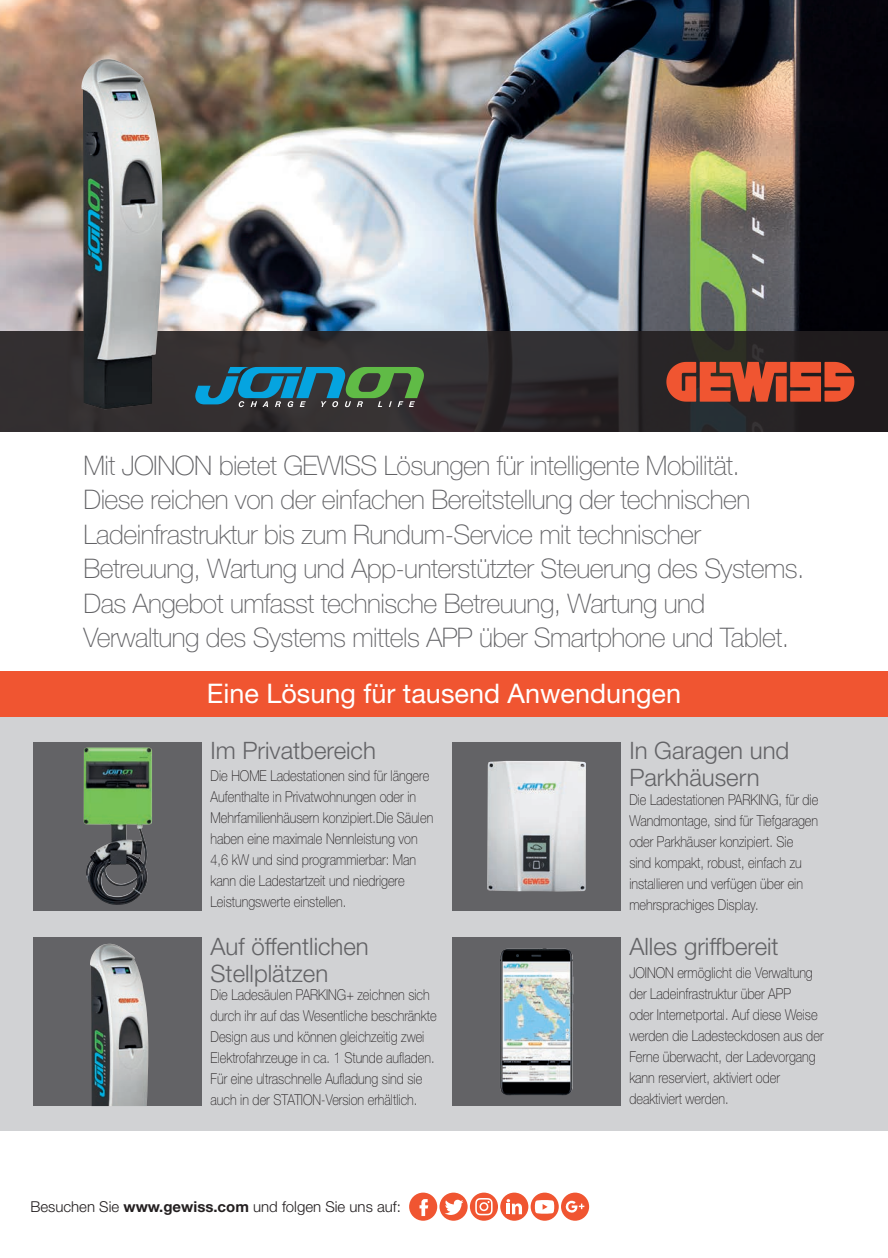
<style>
.page{position:relative;width:888px;height:1258px;background:#fff}
.page>*{position:absolute;margin:0;border:0;box-sizing:border-box;transform-origin:0 0}
.t1{font:100 27px/34.5px "Helvetica Neue LT Std";letter-spacing:-.02em;color:#636366}
.t2{font:27px "Helvetica Neue LT Std";color:#fff}
.t3{font:300 24px/27px "Helvetica Neue LT Std";color:#636366}
.t4{font:100 15px/21px "Helvetica Neue LT Std";color:#231f20;scale:.85 1}
.t5{font:300 15px "Helvetica Neue LT Std";color:#231f20}
.s1{font-weight:700}
</style>
<div class="page">
<img style="left:0;top:0;width:888px;height:332px">
<div style="left:0;top:332px;width:888px;height:100px;background:linear-gradient(to right,#383435,#242224)"></div>
<div style="left:0;top:716px;width:888px;height:414px;background:#d1d2d4"></div>
<div style="left:34px;top:938px;width:168px;height:168px;background:#636366"></div>
<svg style="left:666px;top:362px;width:188px;height:40px;background:#be482d"></svg>
<div style="left:0;top:671px;width:888px;height:45px;background:#f05531"></div>
<div style="left:34px;top:742px;width:168px;height:168px;background:#636366"></div>
<div style="left:452px;top:742px;width:169px;height:168px;background:#636366"></div>
<div style="left:452px;top:938px;width:169px;height:168px;background:#636366"></div>
<img style="left:81px;top:59px;width:81px;height:350px">
<img style="left:90px;top:944px;width:58px;height:162px">
<img style="left:83px;top:747px;width:69px;height:158px">
<img style="left:487px;top:761px;width:99px;height:130px">
<svg style="left:195px;top:367px;width:229px;height:40px;background:#326d6e"></svg>
<img style="left:500px;top:948px;width:73px;height:147px">
<div style="left:409px;top:1192px;width:28px;height:29px;background:#f05531;border-radius:50%"></div>
<svg style="left:419px;top:1199px;width:9px;height:17px"></svg>
<svg style="left:439px;top:1192px;width:29px;height:29px"></svg>
<svg style="left:445px;top:1200px;width:18px;height:15px"></svg>
<div style="left:500px;top:1192px;width:28px;height:29px;background:#f05531;border-radius:50%"></div>
<svg style="left:507px;top:1199px;width:15px;height:15px"></svg>
<div style="left:561px;top:1192px;width:28px;height:29px;background:#f05531;border-radius:50%"></div>
<svg style="left:565px;top:1201px;width:19px;height:12px"></svg>
<div style="left:470px;top:1192px;width:28px;height:29px;background:#f05531;border-radius:50%"></div>
<svg style="left:475px;top:1198px;width:18px;height:17px"></svg>
<svg style="left:531px;top:1192px;width:28px;height:29px"></svg>
<svg style="left:535px;top:1200px;width:19px;height:13px"></svg>
<p class="t1" style="left:83px;top:448px;width:723px">Mit JOINON bietet GEWISS Lösungen für intelligente Mobilität.<br>Diese reichen von der einfachen Bereitstellung der technischen Ladeinfrastruktur bis zum Rundum-Service mit technischer Betreuung, Wartung und App-unterstützter Steuerung des Systems.<br>Das Angebot umfasst technische Betreuung, Wartung und Verwaltung des Systems mittels APP über Smartphone und Tablet.</p>
<h1 class="t2" style="left:207px;top:677px;width:476px">Eine Lösung für tausend Anwendungen</h1>
<h2 class="t3" style="left:211px;top:737px;width:167px">Im Privatbereich</h2>
<h2 class="t3" style="left:629px;top:737px;width:162px">In Garagen und<br>Parkhäusern</h2>
<p class="t4" style="left:211px;top:765px;width:264px">Die HOME Ladestationen sind für längere Aufenthalte in Privatwohnungen oder in Mehrfamilienhäusern konzipiert.Die Säulen haben eine maximale Nennleistung von 4,6 kW und sind programmierbar: Man kann die Ladestartzeit und niedrigere Leistungswerte einstellen.</p>
<p class="t4" style="left:629px;top:789px;width:224px">Die Ladestationen PARKING, für die Wandmontage, sind für Tiefgaragen oder Parkhäuser konzipiert. Sie sind kompakt, robust, einfach zu installieren und verfügen über ein mehrsprachiges Display.</p>
<h2 class="t3" style="left:211px;top:932px;width:160px">Auf öffentlichen</h2>
<h2 class="t3" style="left:629px;top:932px;width:151px">Alles griffbereit</h2>
<h2 class="t3" style="left:211px;top:959px;width:119px">Stellplätzen</h2>
<p class="t4" style="left:629px;top:962px;width:230px">JOINON ermöglicht die Verwaltung der Ladeinfrastruktur über APP<br>oder Internetportal. Auf diese Weise werden die Ladesteckdosen aus der<br>Ferne überwacht, der Ladevorgang kann reserviert, aktiviert oder deaktiviert werden.</p>
<p class="t4" style="left:211px;top:984px;width:268px">Die Ladesäulen PARKING+ zeichnen sich durch ihr auf das Wesentliche beschränkte Design aus und können gleichzeitig zwei Elektrofahrzeuge in ca. 1 Stunde aufladen.<br>Für eine ultraschnelle Aufladung sind sie auch in der STATION-Version erhältlich.</p>
<p class="t5" style="left:30px;top:1198px;width:372px">Besuchen Sie <span class="s1">www.gewiss.com</span> und folgen Sie uns auf:</p>
</div>
